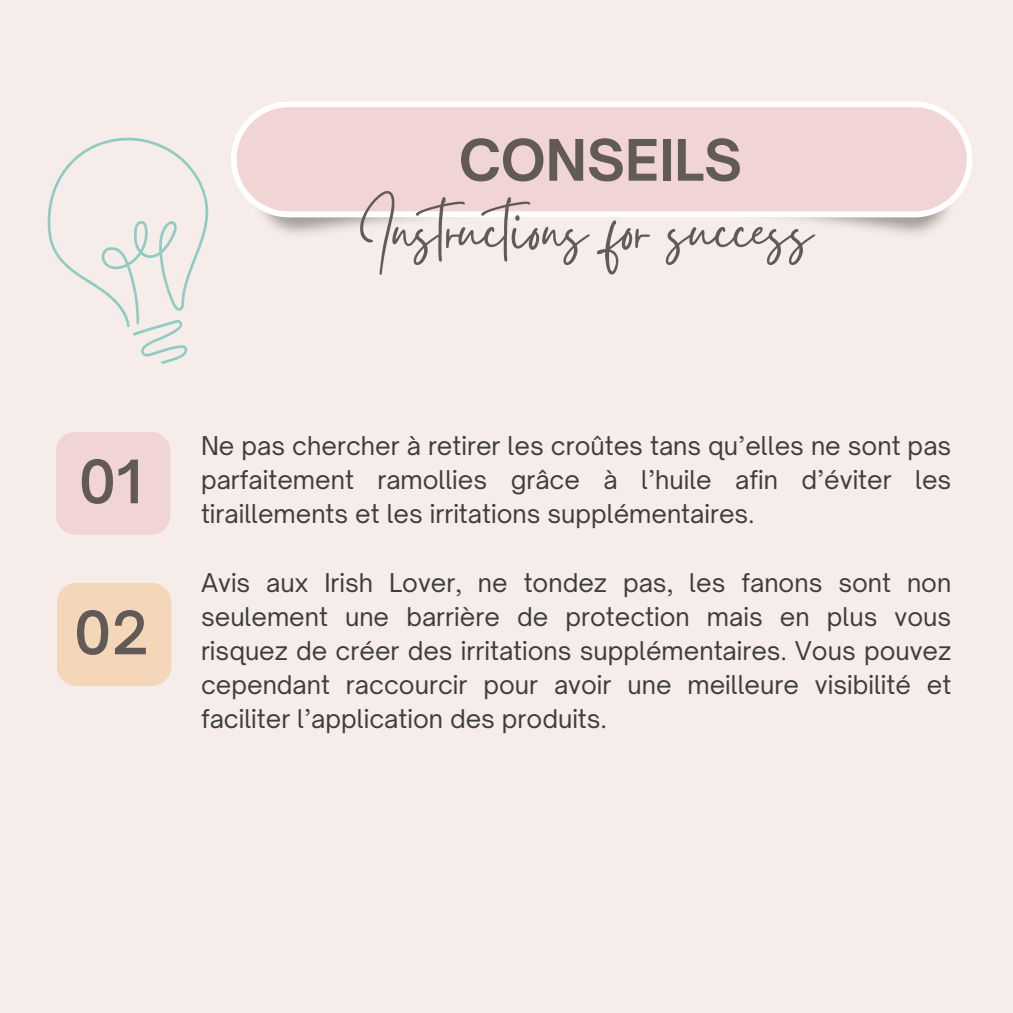
<style>
.page{position:relative;width:1013px;height:1013px;background:#fff}
.page>*{position:absolute;margin:0;border:0;box-sizing:border-box;transform-origin:0 0}
.t1{font:76.12px "Gistesy";color:#625a57}
.t2{font:600 57.12px "Open Sauce One";color:#625a57}
.t3{font:700 54.62px "Open Sauce One";color:#625a57}
.t4{font:24.75px/34.1px "Open Sauce One";color:#3d3d3d;text-align:justify}
</style>
<div class="page">
<div style="left:0;top:0;width:1012px;height:1012px;background:#f6ecea"></div>
<svg style="left:47px;top:137px;width:162px;height:191px"></svg>
<svg style="left:132px;top:318px;width:60px;height:46px"></svg>
<div style="left:56px;top:432px;width:114px;height:103px;background:#f1d4d4;border-radius:19px"></div>
<div style="left:57px;top:583px;width:114px;height:103px;background:#f4d7b9;border-radius:19px"></div>
<svg style="left:231px;top:102px;width:741px;height:115px;background:#f2d9d9"></svg>
<p class="t3" style="left:459px;top:126px;width:285px">CONSEILS</p>
<p class="t1" style="left:356px;top:177px;width:457px">Instructions for success</p>
<h1 class="t2" style="left:78px;top:446px;width:65px">01</h1>
<h2 class="t2" style="left:74px;top:597px;width:77px">02</h2>
<p class="t4" style="left:201px;top:429px;width:751px">Ne pas chercher à retirer les croûtes tans qu’elles ne sont pas parfaitement ramollies grâce à l’huile afin d’éviter les tiraillements et les irritations supplémentaires.</p>
<p class="t4" style="left:201px;top:565px;width:751px">Avis aux Irish Lover, ne tondez pas, les fanons sont non seulement une barrière de protection mais en plus vous risquez de créer des irritations supplémentaires. Vous pouvez cependant raccourcir pour avoir une meilleure visibilité et faciliter l’application des produits.</p>
</div>
